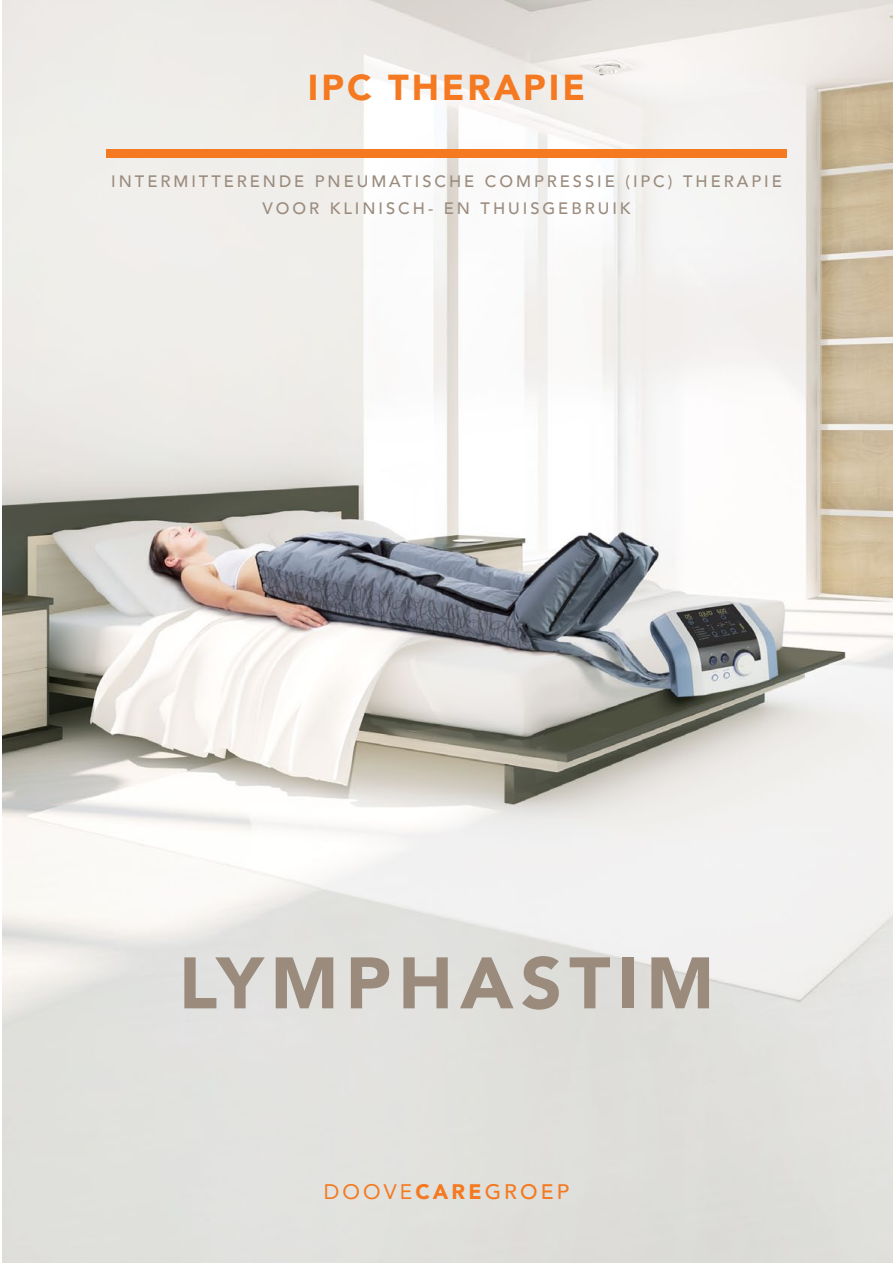
<style>
.page{position:relative;width:893px;height:1263px;background:#fff}
.page>*{position:absolute;margin:0;border:0;box-sizing:border-box;transform-origin:0 0}
.t1{font:900 72px "Avenir";letter-spacing:.1em;color:#9a8b7d}
.t2{font:900 36px "Avenir";letter-spacing:.08em;color:#f47920}
.t3{font:21px "Avenir";letter-spacing:.15em;color:#f47920}
.t4{font:500 21px "Avenir";letter-spacing:.15em;color:#f47920}
.t5{font:500 16.5px/27px "Avenir";letter-spacing:.18em;color:#9a8b7d;text-align:center}
.s1{font-weight:900}
</style>
<div class="page">
<img style="left:2px;top:0;width:891px;height:1263px">
<div style="left:106px;top:149px;width:681px;height:8px;background:#f47920"></div>
<h2 class="t2" style="left:308px;top:56px;width:279px">IPC THERAPIE</h2>
<p class="t5" style="left:111px;top:166px;width:672px">INTERMI TTERENDE PNEUMATI SCHE COMPRESSI E (IPC ) THERAPI E<br>VOOR KLI NI SCH- EN THUI SGEBRUI K</p>
<h1 class="t1" style="left:179px;top:921px;width:438px">LYMPHASTIM</h1>
<p class="t3" style="left:324px;top:1175px;width:109px">DOOVE<span class="s1">CARE</span></p>
<p class="t4" style="left:485px;top:1173px;width:86px">GROEP</p>
</div>
